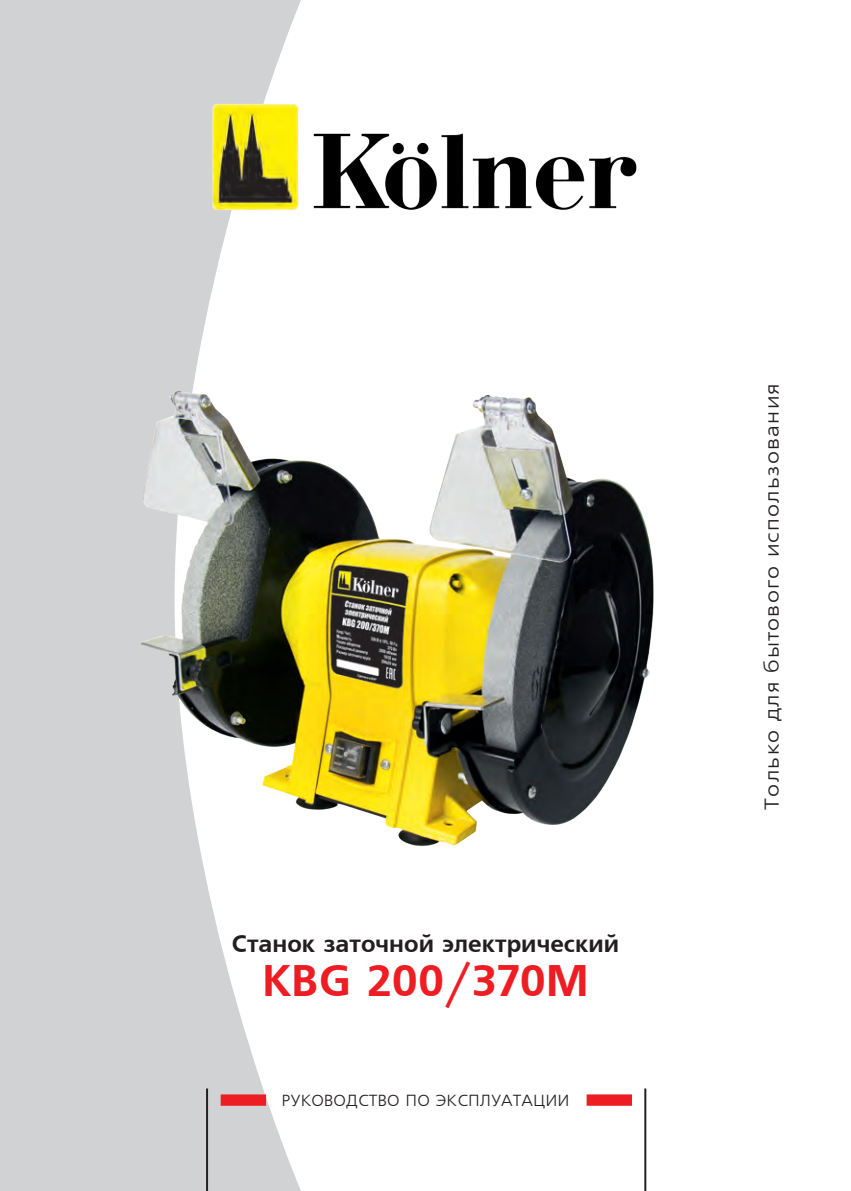
<style>
.page{position:relative;width:851px;height:1191px;background:#fff}
.page>*{position:absolute;margin:0;border:0;box-sizing:border-box;transform-origin:0 0}
.t1{font:44px "AXP Free Set C Bold";color:#ee1d23}
.t2{font:24px "Free Set Bold Cyrillic";color:#231f20}
.t3{font:20px "Free Set Cyrillic";letter-spacing:.05em;color:#231f20;scale:1.15 1}
.t4{font:16px "Free Set Cyrillic";color:#231f20;scale:1.05 1}
</style>
<div class="page">
<svg style="left:0;top:0;width:301px;height:1191px;background:#d6d7d9"></svg>
<div style="left:221px;top:1094px;width:45px;height:11px;background:#ee1d23;border:2px solid #ee1d23"></div>
<div style="left:586px;top:1094px;width:46px;height:11px;background:#ee1d23;border:2px solid #ee1d23"></div>
<hr style="left:206px;top:1088px;width:2px;height:103px;background:#231f20">
<hr style="left:644px;top:1088px;width:2px;height:103px;background:#231f20">
<img style="left:202px;top:94px;width:435px;height:124px">
<img style="left:119px;top:371px;width:535px;height:513px">
<p class="t2" style="left:232px;top:930px;width:388px">Станок заточной электрический</p>
<p class="t1" style="left:262px;top:955px;width:327px">KBG 200/370M</p>
<p class="t4" style="left:281px;top:1092px;width:276px">РУКОВОДСТВО ПО ЭКСПЛУАТАЦИИ</p>
<p class="t3" style="left:761px;top:809px;width:372px;rotate:-90deg">Только для бытового использования</p>
</div>
